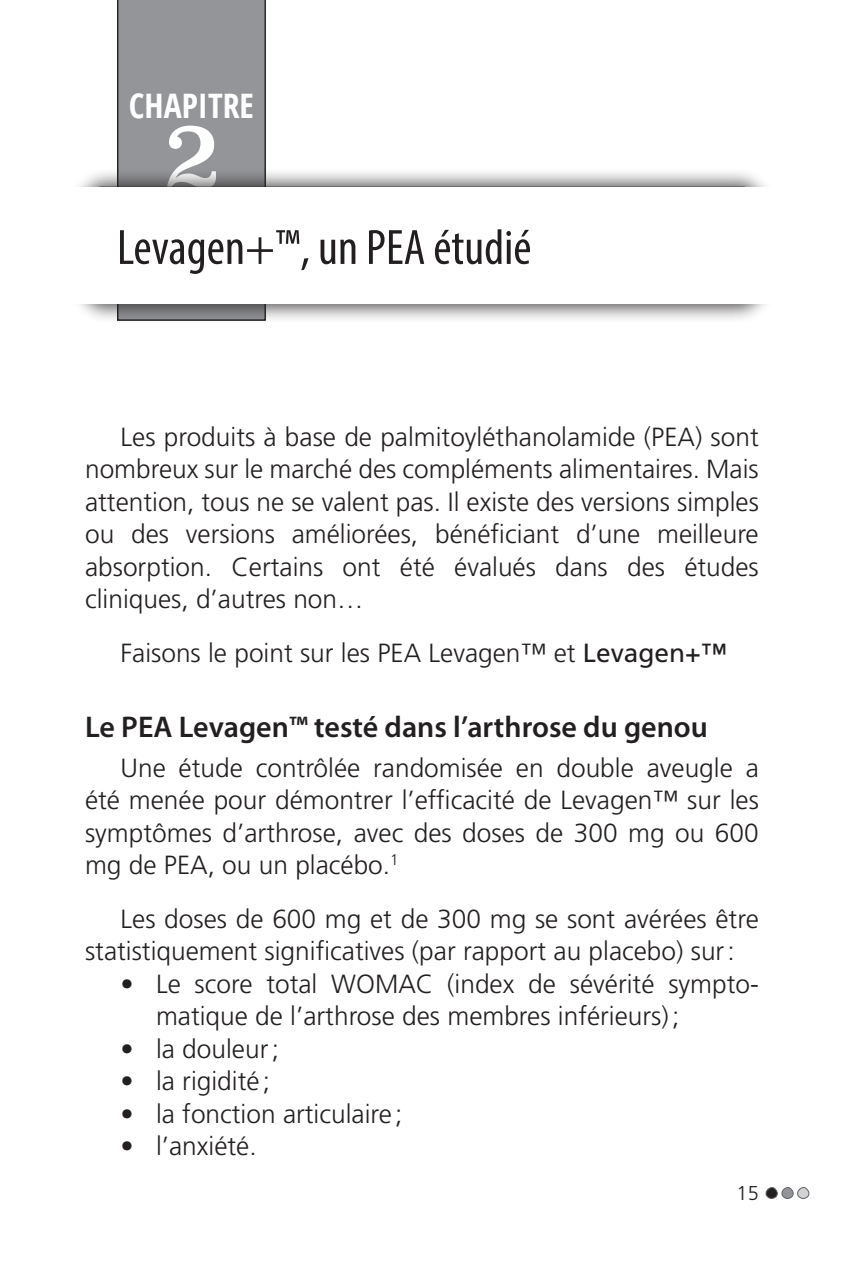
<style>
.page{position:relative;width:851px;height:1276px;background:#fff}
.page>*{position:absolute;margin:0;border:0;box-sizing:border-box;transform-origin:0 0}
.t1{font:90px "Superclarendon Rg";color:#fff}
.t2{font:condensed 50px "Myriad Pro";color:#231f20}
.t3{font:700 condensed 33.75px "Open Sans";color:#fff}
.t4{font:600 30px "Myriad Pro";color:#231f20}
.t5{font:300 26.25px/32.5px "Frutiger LT Std";color:#231f20;text-align:justify}
.t6{font:300 20px "Frutiger LT Std";color:#231f20}
.s1{font-weight:400}
</style>
<div class="page">
<svg style="left:765px;top:1187px;width:44px;height:12px"></svg>
<div style="left:117px;top:0;width:149px;height:167px;background:#939598"></div>
<div style="left:44px;top:167px;width:755px;height:157px;background:#231f20;opacity:.75"></div>
<div style="left:0;top:187px;width:850px;height:117px;background:#fff"></div>
<p class="t3" style="left:129px;top:82px;width:126px">CHAPITRE</p>
<h1 class="t1" style="left:162px;top:100px;width:60px">2</h1>
<h2 class="t2" style="left:117px;top:217px;width:416px">Levagen+™, un PEA étudié</h2>
<p class="t5" style="left:85px;top:421px;width:675px;text-indent:35px">Les produits à base de palmitoyléthanolamide (PEA) sont nombreux sur le marché des compléments alimentaires. Mais attention, tous ne se valent pas. Il existe des versions simples ou des versions améliorées, bénéficiant d’une meilleure absorption. Certains ont été évalués dans des études cliniques, d’autres non…</p>
<p class="t5" style="left:120px;top:637px;width:607px">Faisons le point sur les PEA Levagen™ et <span class="s1">Levagen+™</span></p>
<p class="t4" style="left:85px;top:708px;width:624px">Le PEA Levagen™ testé dans l’arthrose du genou</p>
<p class="t5" style="left:85px;top:751px;width:675px;text-indent:35px">Une étude contrôlée randomisée en double aveugle a été menée pour démontrer l’efficacité de Levagen™ sur les symptômes d’arthrose, avec des doses de 300 mg ou 600 mg de PEA, ou un placébo.<sup>1</sup></p>
<p class="t5" style="left:85px;top:903px;width:675px;text-indent:35px">Les doses de 600 mg et de 300 mg se sont avérées être statistiquement significatives (par rapport au placebo) sur:</p>
<p class="t5" style="left:156px;top:968px;width:602px;text-indent:-35px">• Le score total WOMAC (index de sévérité sympto&shy;matique de l’arthrose des membres inférieurs);</p>
<p class="t5" style="left:120px;top:1033px;width:160px">• la douleur;</p>
<p class="t5" style="left:120px;top:1065px;width:151px">• la rigidité ;</p>
<p class="t5" style="left:120px;top:1098px;width:283px">• la fonction articulaire ;</p>
<p class="t5" style="left:120px;top:1130px;width:138px">• l’anxiété.</p>
<p class="t6" style="left:736px;top:1181px;width:24px">15</p>
</div>
